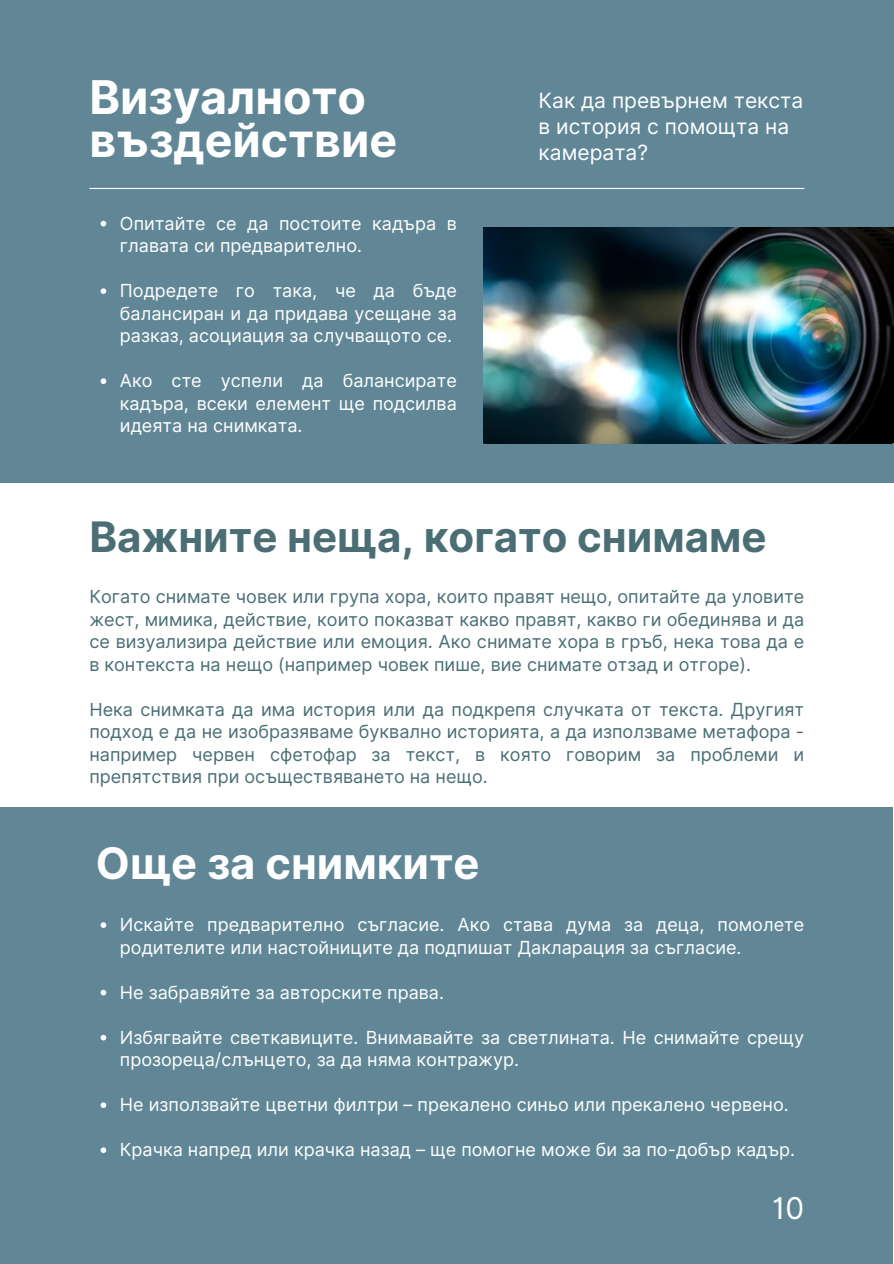
<style>
.page{position:relative;width:894px;height:1264px;background:#fff}
.page>*{position:absolute;margin:0;border:0;box-sizing:border-box;transform-origin:0 0}
.t1{font:700 46.5px/42.8px "Inter";color:#fff}
.t2{font:700 43.5px "Inter";color:#fff}
.t3{font:700 42px "Inter";color:#4a6e73}
.t4{font:30px "Inter";color:#fff}
.t5{font:21px/25.8px "Inter";color:#fff}
.t6{font:18px/22.5px "Inter";color:#fff}
.t7{font:18px/22.5px "Inter";color:#4a6e73;text-align:justify}
</style>
<div class="page">
<div style="left:0;top:0;width:893px;height:482px;background:#618796"></div>
<div style="left:0;top:807px;width:892px;height:456px;background:#618796"></div>
<hr style="left:89px;top:188px;width:715px;height:1px;background:#fff">
<img style="left:483px;top:228px;width:410px;height:216px">
<svg style="left:101px;top:221px;width:5px;height:5px"></svg>
<svg style="left:101px;top:288px;width:5px;height:6px"></svg>
<svg style="left:101px;top:378px;width:5px;height:6px"></svg>
<svg style="left:101px;top:922px;width:5px;height:5px"></svg>
<svg style="left:101px;top:989px;width:5px;height:6px"></svg>
<svg style="left:101px;top:1034px;width:5px;height:6px"></svg>
<svg style="left:101px;top:1102px;width:5px;height:5px"></svg>
<svg style="left:101px;top:1147px;width:5px;height:5px"></svg>
<h2 class="t1" style="left:89px;top:76px;width:309px">Визуалното въздействие</h2>
<h1 class="t6" style="left:120px;top:212px;width:338px">Опитайте се да постоите кадъра в главата си предварително.</h1>
<p class="t6" style="left:120px;top:279px;width:338px;text-align:justify">Подредете го така, че да бъде балансиран и да придава усещане за разказ, асоциация за случващото се.</p>
<p class="t6" style="left:120px;top:369px;width:338px;text-align:justify">Ако сте успели да балансирате кадъра, всеки елемент ще подсилва идеята на снимката.</p>
<p class="t5" style="left:538px;top:87px;width:266px">Как да превърнем текста в история с помощта на камерата?</p>
<p class="t3" style="left:89px;top:512px;width:678px">Важните неща, когато снимаме</p>
<p class="t7" style="left:89px;top:585px;width:716px">Когато снимате човек или група хора, които правят нещо, опитайте да уловите жест, мимика, действие, които показват какво правят, какво ги обединява и да се визуализира действие или емоция. Ако снимате хора в гръб, нека това да е в контекста на нещо (например човек пише, вие снимате отзад и отгоре).</p>
<p class="t7" style="left:89px;top:697px;width:716px">Нека снимката да има история или да подкрепя случката от текста. Другият подход е да не изобразяваме буквално историята, а да използваме метафора - например червен сфетофар за текст, в която говорим за проблеми и препятствия при осъществяването на нещо.</p>
<h1 class="t2" style="left:96px;top:837px;width:385px">Още за снимките</h1>
<p class="t6" style="left:120px;top:913px;width:685px">Искайте предварително съгласие. Ако става дума за деца, помолете родителите или настойниците да подпишат Дакларация за съгласие.</p>
<p class="t6" style="left:120px;top:981px;width:325px">Не забравяйте за авторските права.</p>
<p class="t6" style="left:120px;top:1026px;width:685px">Избягвайте светкавиците. Внимавайте за светлината. Не снимайте срещу прозореца/слънцето, за да няма контражур.</p>
<p class="t6" style="left:120px;top:1093px;width:670px">Не използвайте цветни филтри – прекалено синьо или прекалено червено.</p>
<p class="t6" style="left:120px;top:1138px;width:676px">Крачка напред или крачка назад – ще помогне може би за по-добър кадър.</p>
<p class="t4" style="left:772px;top:1189px;width:33px">10</p>
</div>
